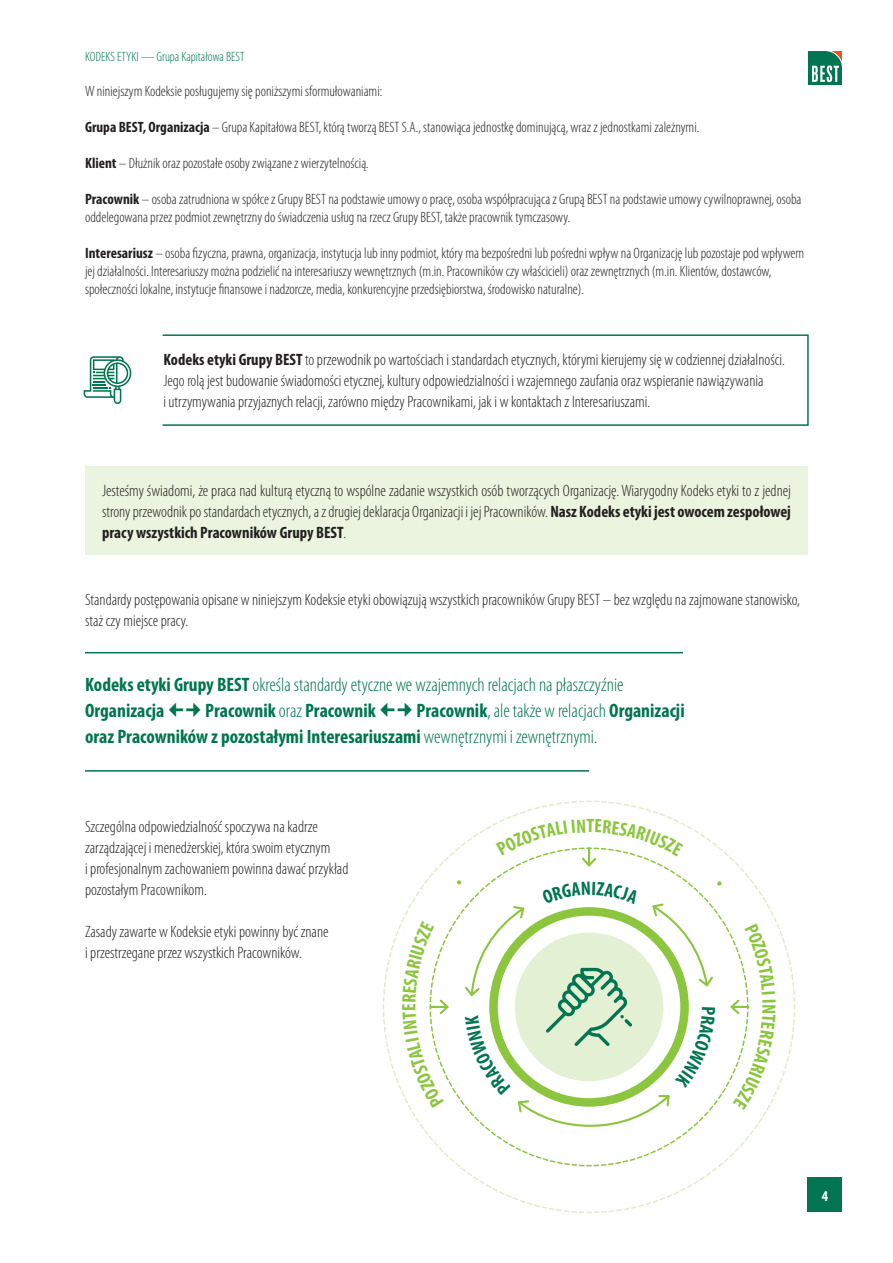
<style>
.page{position:relative;width:893px;height:1263px;background:#fff}
.page>*{position:absolute;margin:0;border:0;box-sizing:border-box;transform-origin:0 0}
.t1{font:700 condensed 19.5px/25.5px "Myriad Pro";color:#00754f}
.t2{font:300 condensed 16.5px/21px "Myriad Pro";color:#231f20}
.t3{font:300 condensed 15px/18px "Myriad Pro";color:#231f20}
.t4{font:700 condensed 15px "Myriad Pro";color:#fff}
.t5{font:300 condensed 13.5px "Myriad Pro";color:#00754f}
.s1{font-weight:700}
.s2{font-weight:300}
</style>
<div class="page">
<div style="left:808px;top:1178px;width:34px;height:34px;background:#00754f"></div>
<svg style="left:808px;top:51px;width:34px;height:34px"></svg>
<div style="left:162px;top:334px;width:647px;height:92px;border:1px solid #00754f"></div>
<div style="left:85px;top:466px;width:723px;height:88px;background:#ebf4de"></div>
<hr style="left:85px;top:652px;width:598px;height:1px;background:#00754f">
<hr style="left:85px;top:770px;width:504px;height:2px;background:#00754f">
<svg style="left:84px;top:356px;width:47px;height:48px"></svg>
<svg style="left:383px;top:800px;width:413px;height:413px"></svg>
<p class="t5" style="left:85px;top:49px;width:161px">KODEKS ETYKI — Grupa Kapitałowa BEST</p>
<p class="t3" style="left:85px;top:83px;width:299px">Wniniejszym Kodeksie posługujemy się poniższymi sformułowaniami:</p>
<p class="t3" style="left:85px;top:119px;width:616px"><span class="s1">Grupa BEST, Organizacja</span> – Grupa Kapitałowa BEST, którą tworzą BEST S.A., stanowiąca jednostkę dominującą, wraz z jednostkami zależnymi.</p>
<p class="t3" style="left:85px;top:155px;width:285px"><span class="s1">Klient</span> – Dłużnik oraz pozostałe osoby związane z wierzytelnością.</p>
<p class="t3" style="left:85px;top:191px;width:718px"><span class="s1">Pracownik</span> – osoba zatrudniona w spółce z Grupy BEST na podstawie umowy o pracę, osoba współpracująca z Grupą BEST na podstawie umowy cywilnoprawnej, osoba oddelegowana przez podmiot zewnętrzny do świadczenia usług na rzecz Grupy BEST, także pracownik tymczasowy.</p>
<p class="t3" style="left:85px;top:245px;width:721px"><span class="s1">Interesariusz</span> – osoba fizyczna, prawna, organizacja, instytucja lub inny podmiot, który ma bezpośredni lub pośredni wpływ na Organizację lub pozostaje pod wpływem jej działalności. Interesariuszy można podzielić na interesariuszy wewnętrznych (m.in. Pracowników czy właścicieli) oraz zewnętrznych (m.in.Klientów, dostawców, społeczności lokalne, instytucje finansowe i nadzorcze, media, konkurencyjne przedsiębiorstwa, środowisko naturalne).</p>
<p class="t2" style="left:163px;top:350px;width:623px"><span class="s1">Kodeks etyki Grupy BEST</span> to przewodnik po wartościach i standardach etycznych, którymi kierujemy się w codziennej działalności.<br>Jego rolą jest budowanie świadomości etycznej, kultury odpowiedzialności i wzajemnego zaufania oraz wspieranie nawiązywania iutrzymywania przyjaznych relacji, zarówno między Pracownikami, jak i w kontaktach z Interesariuszami.</p>
<p class="t2" style="left:102px;top:480px;width:690px;text-align:justify">Jesteśmy świadomi, że praca nad kulturą etyczną to wspólne zadanie wszystkich osób tworzących Organizację. Wiarygodny Kodeks etyki to z jednej strony przewodnik po standardach etycznych, azdrugiej deklaracja Organizacji i jej Pracowników. <span class="s1">Nasz Kodeks etyki jest owocem zespołowej pracy wszystkich Pracowników Grupy BEST</span>.</p>
<p class="t2" style="left:85px;top:589px;width:716px">Standardy postępowania opisane w niniejszym Kodeksie etyki obowiązują wszystkich pracowników Grupy BEST – bez względu na zajmowane stanowisko, staż czy miejsce pracy.</p>
<p class="t1" style="left:85px;top:672px;width:601px">Kodeks etyki Grupy BEST <span class="s2">określa standardy etyczne we wzajemnych relacjach na płaszczyźnie<br></span>Organizacja ○ Pracownik <span class="s2">oraz</span> Pracownik ○ Pracownik<span class="s2">, ale także w relacjach</span> Organizacji oraz Pracowników z pozostałymi Interesariuszami <span class="s2">wewnętrznymi i zewnętrznymi.</span></p>
<p class="t2" style="left:85px;top:816px;width:265px">Szczególna odpowiedzialność spoczywa na kadrze zarządzającej i menedżerskiej, która swoim etycznym iprofesjonalnym zachowaniem powinna dawać przykład pozostałym Pracownikom.</p>
<p class="t2" style="left:85px;top:921px;width:245px">Zasady zawarte w Kodeksie etyki powinny być znane iprzestrzegane przez wszystkich Pracowników.</p>
<p class="t4" style="left:822px;top:1187px;width:8px">4</p>
</div>
